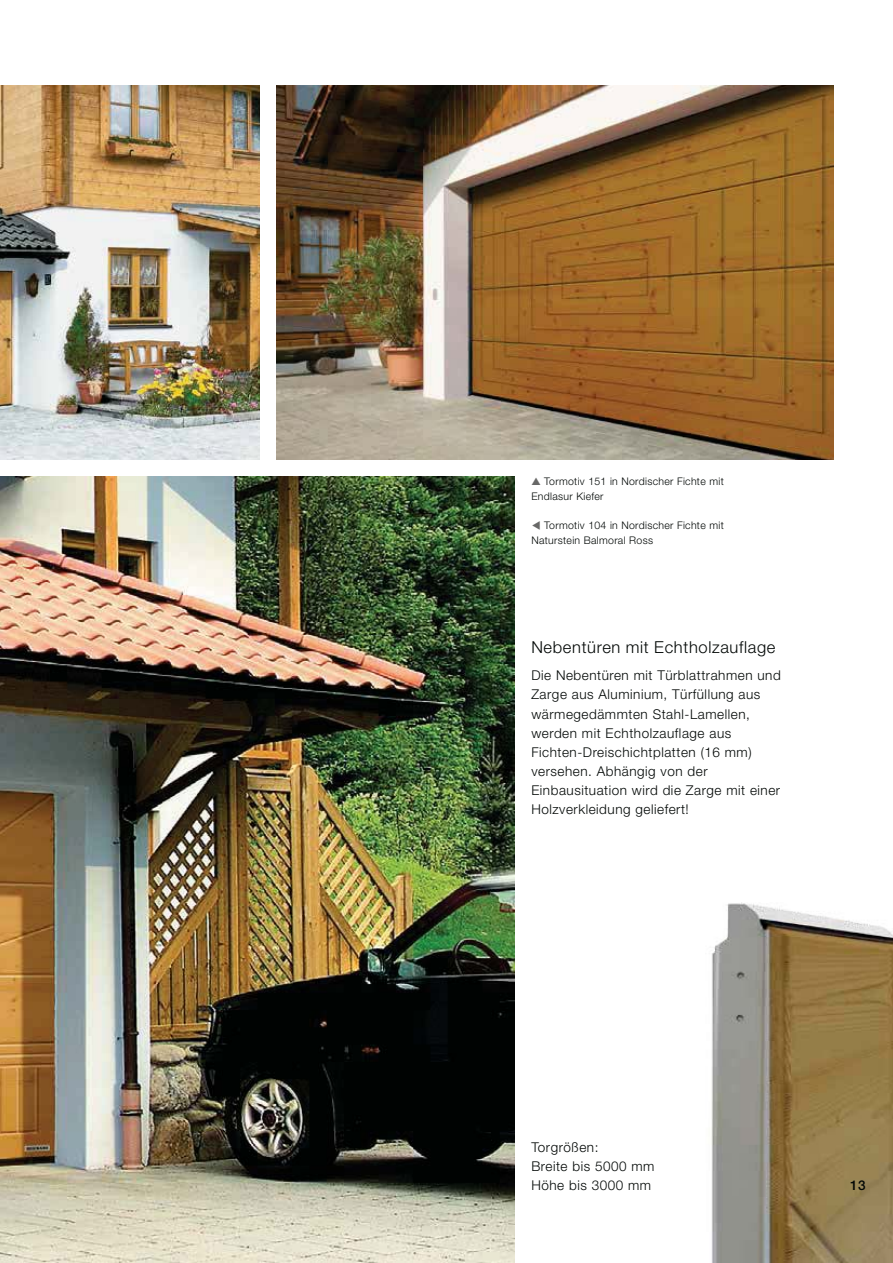
<style>
.page{position:relative;width:893px;height:1263px;background:#fff}
.page>*{position:absolute;margin:0;border:0;box-sizing:border-box;transform-origin:0 0}
.t1{font:300 16.5px "Hoermann Helvetica Neue";letter-spacing:.04em;color:#030806}
.t2{font:300 13.5px/19px "Hoermann Helvetica Neue";letter-spacing:.04em;color:#030806}
.t3{font:500 13.5px "Hoermann Helvetica Neue";color:#030806}
.t4{font:300 10.5px/14.9px "Hoermann Helvetica Neue";letter-spacing:.03em;color:#030806}
.s1{color:#686867}
</style>
<div class="page">
<img style="left:0;top:476px;width:514px;height:787px">
<img style="left:276px;top:85px;width:557px;height:374px">
<img style="left:711px;top:902px;width:182px;height:361px">
<img style="left:0;top:85px;width:259px;height:374px">
<p class="t4" style="left:531px;top:475px;width:194px"><span class="s1">▲</span> Tormotiv 151 in Nordischer Fichte mit<br>Endlasur Kiefer</p>
<p class="t4" style="left:531px;top:519px;width:194px"><span class="s1">◀</span> Tormotiv 104 in Nordischer Fichte mit<br>Naturstein Balmoral Ross</p>
<p class="t1" style="left:531px;top:641px;width:245px">Nebentüren mit Echtholzauflage</p>
<p class="t2" style="left:531px;top:667px;width:251px">Die Nebentüren mit Türblattrahmen und Zarge aus Aluminium, Türfüllung aus wärmegedämmten Stahl-Lamellen, werden mit Echtholzauflage aus Fichten-Dreischichtplatten (16 mm) versehen. Abhängig von der Einbausituation wird die Zarge mit einer Holzverkleidung geliefert!</p>
<p class="t2" style="left:531px;top:1139px;width:125px">Torgrößen:<br>Breite bis 5000 mm<br>Höhe bis 3000 mm</p>
<p class="t3" style="left:850px;top:1181px;width:17px">13</p>
</div>
